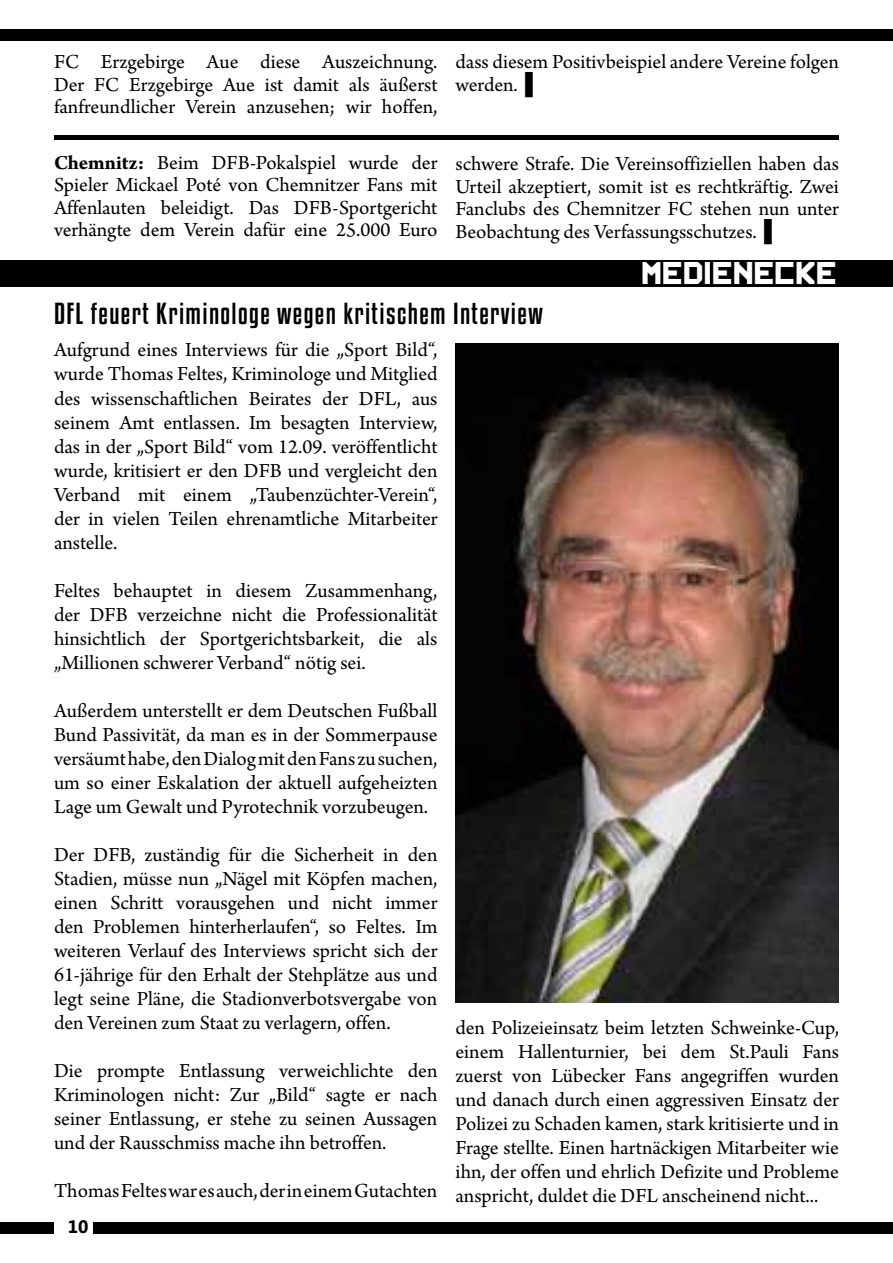
<style>
.page{position:relative;width:893px;height:1263px;background:#fff}
.page>*{position:absolute;margin:0;border:0;box-sizing:border-box;transform-origin:0 0}
.t1{font:30px "Kremlin";color:#fff}
.t2{font:27px "Kenyan Coffee Rg";letter-spacing:.05em;color:#000}
.t3{font:21px/24px "Arno Pro";color:#000;text-align:justify}
.t4{font:700 18px "Khmer UI";color:#000}
.s1{font-family:"Times New Roman"}
.s2{font-weight:700}
</style>
<div class="page">
<div style="left:0;top:1222px;width:893px;height:11px;background:#000"></div>
<div style="left:55px;top:1210px;width:38px;height:34px;background:#fff"></div>
<div style="left:0;top:30px;width:893px;height:11px;background:#000"></div>
<div style="left:0;top:261px;width:893px;height:26px;background:#000"></div>
<hr style="left:54px;top:136px;width:785px;height:4px;background:#000">
<img style="left:455px;top:343px;width:384px;height:659px">
<p class="t3" style="left:54px;top:52px;width:385px;line-height:22.5px">FC Erzgebirge Aue diese Auszeichnung.<br>Der FC Erzgebirge Aue ist damit als äußerst fanfreundlicher Verein anzusehen; wir hoffen,</p>
<p class="t3" style="left:455px;top:52px;width:385px;line-height:22.5px">dass diesem Positivbeispiel andere Vereine folgen werden.<span class="s1">▐</span></p>
<p class="t3" style="left:54px;top:152px;width:385px;line-height:22.5px"><span class="s2">Chemnitz:</span> Beim DFB-Pokalspiel wurde der Spieler Mickael Poté von Chemnitzer Fans mit Affenlauten beleidigt. Das DFB-Sportgericht verhängte dem Verein dafür eine 25.000 Euro</p>
<p class="t3" style="left:455px;top:154px;width:385px;line-height:22.5px">schwere Strafe. Die Vereinsoffiziellen haben das Urteil akzeptiert, somit ist es rechtkräftig. Zwei Fanclubs des Chemnitzer FC stehen nun unter Beobachtung des Verfassungsschutzes.<span class="s1">▐</span></p>
<p class="t2" style="left:54px;top:297px;width:490px">DFL feuert Kriminologe wegen kritischem Interview</p>
<h1 class="t1" style="left:642px;top:262px;width:197px">MEDIENECKE</h1>
<p class="t3" style="left:54px;top:339px;width:385px">Aufgrund eines Interviews für die „Sport Bild“, wurde Thomas Feltes, Kriminologe und Mitglied des wissenschaftlichen Beirates der DFL, aus seinem Amt entlassen. Im besagten Interview, das in der „Sport Bild“ vom 12.09. veröffentlicht wurde, kritisiert er den DFB und vergleicht den Verband mit einem „Taubenzüchter-Verein“, der in vielen Teilen ehrenamtliche Mitarbeiter anstelle.</p>
<p class="t3" style="left:54px;top:579px;width:385px">Feltes behauptet in diesem Zusammenhang, der DFB verzeichne nicht die Professionalität hinsichtlich der Sportgerichtsbarkeit, die als „Millionen schwerer Verband“ nötig sei.</p>
<p class="t3" style="left:54px;top:699px;width:385px">Außerdem unterstellt er dem Deutschen Fußball Bund Passivität, da man es in der Sommerpause versäumt habe, den Dialog mit den Fans zu suchen, um so einer Eskalation der aktuell aufgeheizten Lage um Gewalt und Pyrotechnik vorzubeugen.</p>
<p class="t3" style="left:54px;top:843px;width:385px">Der DFB, zuständig für die Sicherheit in den Stadien, müsse nun „Nägel mit Köpfen machen, einen Schritt vorausgehen und nicht immer den Problemen hinterherlaufen“, so Feltes. Im weiteren Verlauf des Interviews spricht sich der 61-jährige für den Erhalt der Stehplätze aus und legt seine Pläne, die Stadionverbotsvergabe von den Vereinen zum Staat zu verlagern, offen.</p>
<p class="t3" style="left:54px;top:1059px;width:385px">Die prompte Entlassung verweichlichte den Kriminologen nicht: Zur „Bild“ sagte er nach seiner Entlassung, er stehe zu seinen Aussagen und der Rausschmiss mache ihn betroffen.</p>
<p class="t3" style="left:54px;top:1179px;width:385px">Thomas Feltes war es auch, der in einem Gutachten</p>
<p class="t4" style="left:68px;top:1216px;width:22px">10</p>
<p class="t3" style="left:455px;top:1016px;width:385px">den Polizeieinsatz beim letzten Schweinke-Cup, einem Hallenturnier, bei dem St.Pauli Fans zuerst von Lübecker Fans angegriffen wurden und danach durch einen aggressiven Einsatz der Polizei zu Schaden kamen, stark kritisierte und in Frage stellte. Einen hartnäckigen Mitarbeiter wie ihn, der offen und ehrlich Defizite und Probleme anspricht, duldet die DFL anscheinend nicht...</p>
</div>
